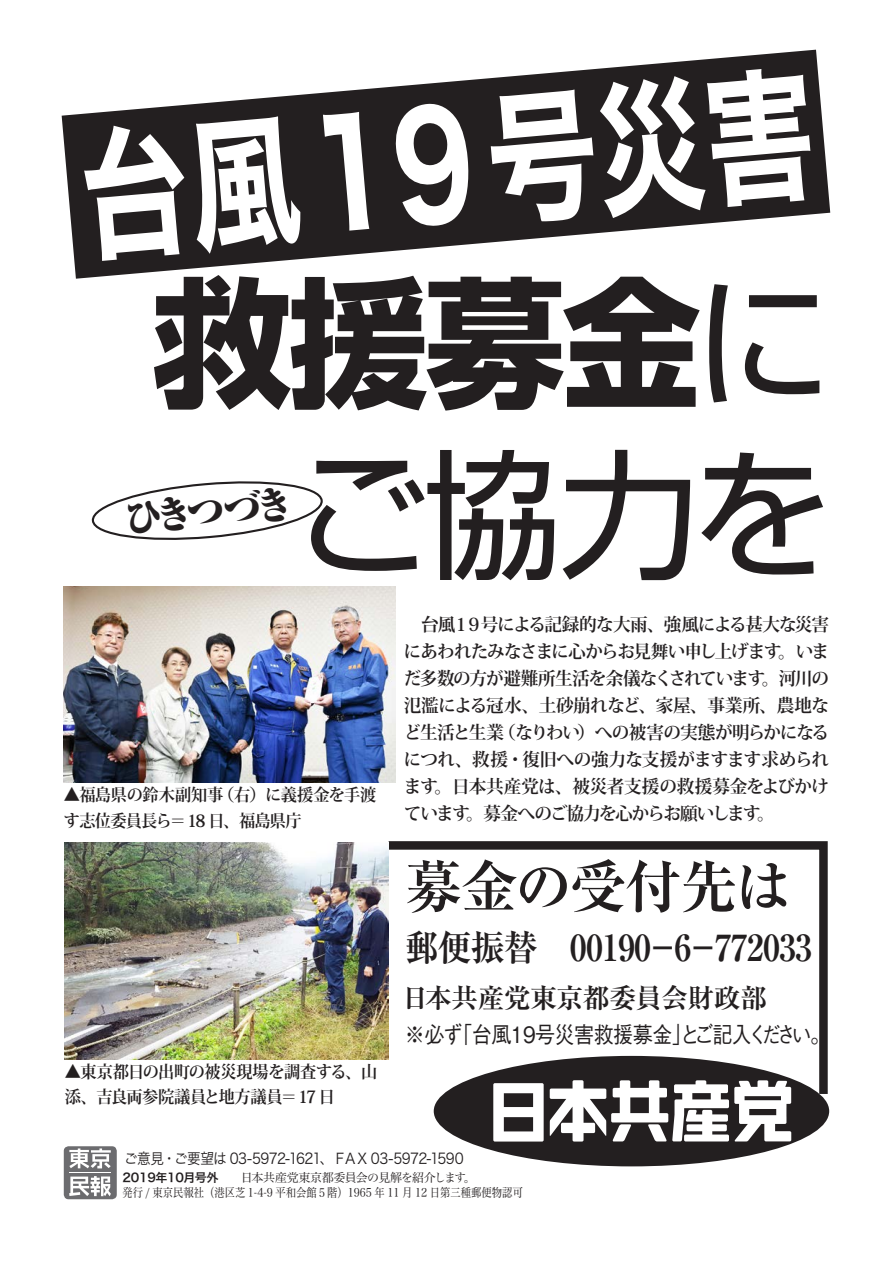
<style>
.page{position:relative;width:893px;height:1263px;background:#fff}
.page>*{position:absolute;margin:0;border:0;box-sizing:border-box;transform-origin:0 0}
.t1{font:143.85px "Hira Kaku Std W7";color:#fff;scale:.76 1}
.t2{font:140.1px/171.8px "Shin Go Pro";color:#231f20;text-align:right}
.t3{font:700 57px "Ryumin Pro";letter-spacing:-.035em;color:#231f20}
.t4{font:900 37.5px "Ryumin Pro";color:#231f20}
.t5{font:700 36px "Ryumin Pro";letter-spacing:-.025em;color:#231f20;scale:.94 1}
.t6{font:700 27px "Ryumin Pro";letter-spacing:-.025em;color:#231f20}
.t7{font:500 22.5px "Gothic BBB Pr 6 N";letter-spacing:-.025em;color:#231f20;scale:.89 1}
.t8{font:700 18px/27px "Koz Min Pro";letter-spacing:-.055em;color:#231f20}
.t9{font:700 18px "Koz Min Pro";letter-spacing:-.03em;color:#231f20}
.t10{font:700 18px "Koz Min Pro";letter-spacing:-.035em;color:#231f20}
.t11{font:700 18px "Koz Min Pro";letter-spacing:-.025em;color:#231f20}
.t12{font:700 17.1px/25.5px "Koz Min Pro";letter-spacing:-.025em;color:#231f20;scale:.95 1}
.t13{font:14.85px "Hira Kaku Pro N W3";letter-spacing:-.055em;color:#231f20;scale:.92 1}
.t14{font:12px/15px "Hira Min Pro N W3";color:#231f20}
.s1{font-weight:700}
.s2{font-family:"Hira Kaku Pro N W6"}
</style>
<div class="page">
<svg style="left:380px;top:841px;width:448px;height:261px"></svg>
<div style="left:434px;top:1056px;width:395px;height:110px;background:#231f20;border-radius:50%"></div>
<svg style="left:62px;top:50px;width:768px;height:229px;fill:#231f20"></svg>
<div style="left:64px;top:1146px;width:53px;height:53px;background:#6c6c6f;border-radius:5px"></div>
<svg style="left:69px;top:1148px;width:42px;height:20px"></svg>
<svg style="left:69px;top:1176px;width:42px;height:20px"></svg>
<svg style="left:550px;top:1080px;width:241px;height:61px"></svg>
<svg style="left:493px;top:1083px;width:51px;height:58px"></svg>
<img style="left:65px;top:842px;width:324px;height:217px">
<img style="left:64px;top:586px;width:331px;height:196px">
<svg style="left:92px;top:481px;width:231px;height:59px"></svg>
<h1 class="t1" style="left:70px;top:85px;width:971px;rotate:-5deg">台風19 号災害</h1>
<h2 class="t2" style="left:152px;top:240px;width:683px"><span class="s1">救援募金</span>にご協力を</h2>
<h3 class="t4" style="left:123px;top:489px;width:170px;rotate:-5deg">ひきつづき</h3>
<p class="t12" style="left:218px;top:781px;width:168px">（右）に義援金を手渡</p>
<p class="t12" style="left:64px;top:781px;width:252px">▲福島県の鈴木副知事<br>す志位委員長ら＝18 日、福島県庁</p>
<p class="t12" style="left:65px;top:1058px;width:331px">▲東京都日の出町の被災現場を調査する、山添、吉良両参院議員と地方議員＝17 日</p>
<p class="t8" style="left:453px;top:610px;width:378px">１９号による記録的な大雨、強風による甚大な災害</p>
<p class="t8" style="left:404px;top:610px;width:53px">　台風</p>
<p class="t8" style="left:762px;top:637px;width:69px;text-indent:-358px">にあわれたみなさまに心からお見舞い申し上げます<br>。河川の</p>
<p class="t8" style="left:778px;top:637px;width:52px">。いま</p>
<p class="t8" style="left:404px;top:664px;width:363px">だ多数の方が避難所生活を余儀なくされています</p>
<p class="t9" style="left:404px;top:692px;width:427px">氾濫による冠水、土砂崩れなど、家屋、事業所、農地な</p>
<p class="t8" style="left:498px;top:718px;width:333px">（なりわい）への被害の実態が明らかになる</p>
<p class="t8" style="left:404px;top:718px;width:102px">ど生活と生業</p>
<p class="t10" style="left:404px;top:746px;width:427px">につれ、救援・復旧への強力な支援がますます求められ</p>
<p class="t11" style="left:434px;top:773px;width:396px">。日本共産党は、被災者支援の救援募金をよびかけ</p>
<p class="t8" style="left:404px;top:772px;width:36px">ます</p>
<p class="t8" style="left:466px;top:799px;width:296px">。募金へのご協力を心からお願いします</p>
<p class="t8" style="left:404px;top:799px;width:68px">ています</p>
<p class="t8" style="left:757px;top:799px;width:19px">。</p>
<h3 class="t3" style="left:405px;top:841px;width:388px">募金の受付先は</h3>
<h3 class="t5" style="left:570px;top:919px;width:259px">00190−6−772033</h3>
<h3 class="t5" style="left:405px;top:919px;width:143px">郵便振替</h3>
<h3 class="t6" style="left:402px;top:976px;width:367px">日本共産党東京都委員会財政部</h3>
<p class="t7" style="left:452px;top:1016px;width:427px">「台風19号災害救援募金とご記入ください。</p>
<p class="t7" style="left:405px;top:1016px;width:67px">※必ず</p>
<p class="t7" style="left:672px;top:1016px;width:24px">」</p>
<p class="t13" style="left:124px;top:1145px;width:370px">ご意見・ご要望は 03-5972-1621、ＦＡＸ 03-5972-1590</p>
<p class="t14" style="left:123px;top:1169px;width:402px"><span class="s2">2019年10月号外</span>　　日本共産党東京都委員会の見解を紹介します<br>発行 / 東京民報社（港区芝 1-4-9 平和会館５階）1965 年 11 月 12 日第三種郵便物認可</p>
<p class="t14" style="left:464px;top:1169px;width:13px">。</p>
</div>
